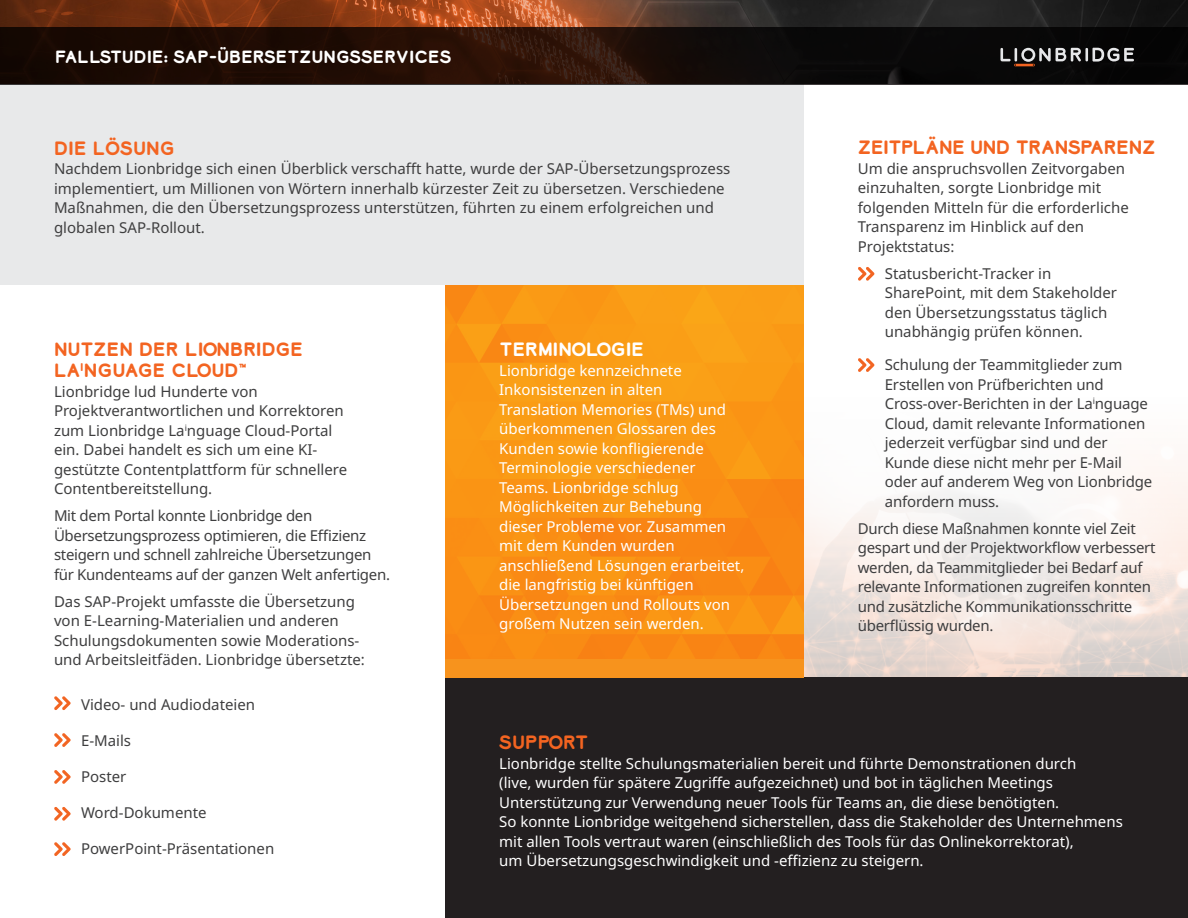
<style>
.page{position:relative;width:1188px;height:918px;background:#fff}
.page>*{position:absolute;margin:0;border:0;box-sizing:border-box;transform-origin:0 0}
.t1{font:700 18px/21px "Lionbridge Sans";color:#f36421}
.t2{font:700 18px "Lionbridge Sans";letter-spacing:-.02em;color:#f36421}
.t3{font:700 18px "Lionbridge Sans";color:#fff}
.t4{font:700 16.5px "Lionbridge Sans";color:#fff}
.t5{font:15px/19.5px "Noto Sans";color:#3e3e3f}
.t6{font:15px/19.5px "Noto Sans";color:#fff}
.t7{font:15px/19.5px "Noto Sans";letter-spacing:-.02em;color:#3e3e3f}
</style>
<div class="page">
<div style="left:445px;top:677px;width:743px;height:241px;background:#231f20"></div>
<div style="left:0;top:85px;width:804px;height:200px;background:#e8e9ea"></div>
<div style="left:445px;top:285px;width:359px;height:392px;background:#f7931d"></div>
<img style="left:445px;top:285px;width:359px;height:374px">
<img style="left:0;top:0;width:1188px;height:27px">
<svg style="left:0;top:27px;width:1188px;height:58px;background:#190c07"></svg>
<svg style="left:1000px;top:48px;width:134px;height:18px;background:#514f4e"></svg>
<svg style="left:54px;top:696px;width:17px;height:14px"></svg>
<svg style="left:858px;top:267px;width:16px;height:14px"></svg>
<svg style="left:858px;top:358px;width:16px;height:14px"></svg>
<svg style="left:54px;top:733px;width:17px;height:14px"></svg>
<svg style="left:54px;top:770px;width:17px;height:14px"></svg>
<svg style="left:54px;top:807px;width:17px;height:14px"></svg>
<svg style="left:54px;top:842px;width:17px;height:14px"></svg>
<p class="t4" style="left:55px;top:45px;width:398px">FALLSTUDIE: SAP-ÜBERSETZUNGSSERVICES</p>
<p class="t2" style="left:858px;top:135px;width:299px">ZEITPLÄNE UND TRANSPARENZ</p>
<p class="t5" style="left:858px;top:159px;width:273px">Um die anspruchsvollen Zeitvorgaben einzuhalten, sorgte Lionbridge mit folgenden Mitteln für die erforderliche<br>Transparenz im Hinblick auf den<br>Projektstatus:</p>
<p class="t5" style="left:885px;top:264px;width:234px">Statusbericht-Tracker in<br>SharePoint, mit dem Stakeholder den Übersetzungsstatus täglich unabhängig prüfen können.</p>
<p class="t5" style="left:885px;top:356px;width:269px">Schulung der Teammitglieder zum<br>Erstellen von Prüfberichten und<br>Cross-over-Berichten in der La<sup>i</sup>nguage<br>Cloud, damit relevante Informationen jederzeit verfügbar sind und der<br>Kunde diese nicht mehr per E-Mail oder auf anderem Weg von Lionbridge anfordern muss.</p>
<p class="t7" style="left:858px;top:519px;width:299px">Durch diese Maßnahmen konnte viel Zeit gespart und der Projektworkflow verbessert werden, da Teammitglieder bei Bedarf auf relevante Informationen zugreifen konnten und zusätzliche Kommunikationsschritte überflüssig wurden.</p>
<p class="t1" style="left:54px;top:137px;width:122px">DIE LÖSUNG</p>
<p class="t5" style="left:54px;top:159px;width:678px">Nachdem Lionbridge sich einen Überblick verschafft hatte, wurde der SAP-Übersetzungsprozess implementiert, um Millionen von Wörtern innerhalb kürzester Zeit zu übersetzen. Verschiedene Maßnahmen, die den Übersetzungsprozess unterstützen, führten zu einem erfolgreichen und globalen SAP-Rollout.</p>
<p class="t1" style="left:54px;top:339px;width:251px">NUTZEN DER LIONBRIDGE<br>LA<sup>I</sup>NGUAGE CLOUD™</p>
<p class="t5" style="left:54px;top:382px;width:295px">Lionbridge lud Hunderte von Projektverantwortlichen und Korrektoren zum Lionbridge La<sup>i</sup>nguage Cloud-Portal ein. Dabei handelt es sich um eine KI&shy;gestützte Contentplattform für schnellere Contentbereitstellung.</p>
<p class="t7" style="left:54px;top:506px;width:338px">Mit dem Portal konnte Lionbridge den Übersetzungsprozess optimieren, die Effizienz steigern und schnell zahlreiche Übersetzungen für Kundenteams auf der ganzen Welt anfertigen.</p>
<p class="t5" style="left:54px;top:592px;width:312px">Das SAP-Projekt umfasste die Übersetzung von E-Learning-Materialien und anderen Schulungsdokumenten sowie Moderations&shy;und Arbeitsleitfäden. Lionbridge übersetzte:</p>
<p class="t5" style="left:81px;top:695px;width:176px">Video- und Audiodateien</p>
<p class="t5" style="left:81px;top:731px;width:52px">E-Mails</p>
<p class="t5" style="left:81px;top:767px;width:47px">Poster</p>
<p class="t5" style="left:81px;top:803px;width:127px">Word-Dokumente</p>
<p class="t5" style="left:81px;top:839px;width:195px">PowerPoint-Präsentationen</p>
<p class="t3" style="left:499px;top:337px;width:146px">TERMINOLOGIE</p>
<p class="t6" style="left:499px;top:361px;width:247px">Lionbridge kennzeichnete<br>Inkonsistenzen in alten<br>Translation Memories (TMs) und überkommenen Glossaren des<br>Kunden sowie konfligierende<br>Terminologie verschiedener<br>Teams. Lionbridge schlug<br>Möglichkeiten zur Behebung dieser Probleme vor. Zusammen mit dem Kunden wurden anschließend Lösungen erarbeitet, die langfristig bei künftigen<br>Übersetzungen und Rollouts von großem Nutzen sein werden.</p>
<p class="t1" style="left:499px;top:732px;width:91px">SUPPORT</p>
<p class="t6" style="left:499px;top:754px;width:625px">Lionbridge stellte Schulungsmaterialien bereit und führte Demonstrationen durch<br>(live, wurden für spätere Zugriffe aufgezeichnet) und bot in täglichen Meetings Unterstützung zur Verwendung neuer Tools für Teams an, die diese benötigten.<br>So konnte Lionbridge weitgehend sicherstellen, dass die Stakeholder des Unternehmens mit allen Tools vertraut waren (einschließlich des Tools für das Onlinekorrektorat),<br>um Übersetzungsgeschwindigkeit und -effizienz zu steigern.</p>
</div>
